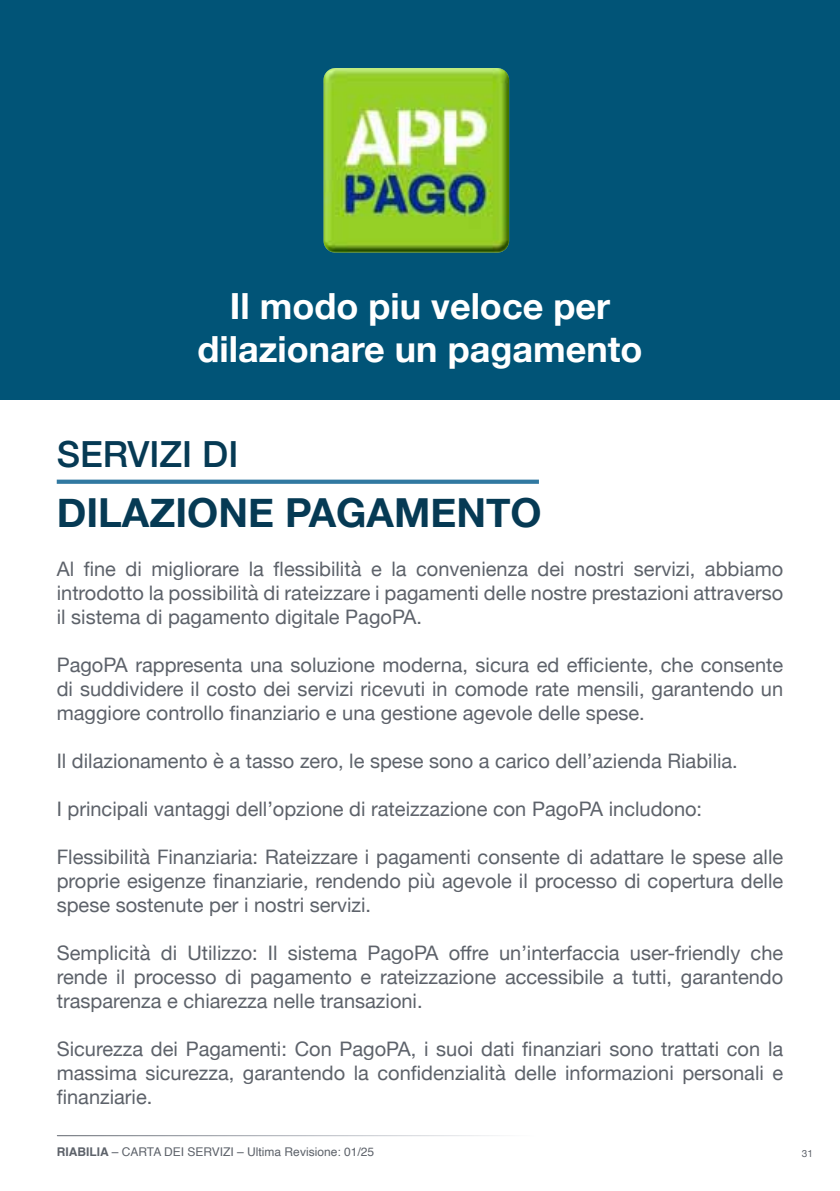
<style>
.page{position:relative;width:840px;height:1191px;background:#fff}
.page>*{position:absolute;margin:0;border:0;box-sizing:border-box;transform-origin:0 0}
.t1{font:700 40px "Helvetica Neue";color:#063a54}
.t2{font:700 36px/43.2px "Helvetica Neue";color:#fff;text-align:center}
.t3{font:500 36px "Helvetica Neue";color:#063a54}
.t4{font:20px/24px "Helvetica Neue";color:#5d626a;text-align:justify}
.t5{font:12px "Helvetica";color:#5d626a}
.t6{font:10px "Helvetica Neue";color:#5d626a}
.s1{font-weight:700}
</style>
<div class="page">
<div style="left:0;top:0;width:839px;height:399px;background:#015477"></div>
<svg style="left:57px;top:479px;width:481px;height:5px;background:#508daf"></svg>
<img style="left:323px;top:68px;width:186px;height:185px">
<h2 class="t2" style="left:197px;top:285px;width:446px">Il modo piu veloce per dilazionare un pagamento</h2>
<h2 class="t3" style="left:57px;top:425px;width:183px">SERVIZI DI</h2>
<h1 class="t1" style="left:57px;top:481px;width:486px">DILAZIONE PAGAMENTO</h1>
<p class="t4" style="left:57px;top:558px;width:727px">Al fine di migliorare la flessibilità e la convenienza dei nostri servizi, abbiamo introdotto la possibilità di rateizzare i pagamenti delle nostre prestazioni attraverso il sistema di pagamento digitale PagoPA.</p>
<p class="t4" style="left:57px;top:654px;width:727px">PagoPA rappresenta una soluzione moderna, sicura ed efficiente, che consente di suddividere il costo dei servizi ricevuti in comode rate mensili, garantendo un maggiore controllo finanziario e una gestione agevole delle spese.</p>
<p class="t4" style="left:57px;top:750px;width:682px">Il dilazionamento è a tasso zero, le spese sono a carico dell’azienda Riabilia.</p>
<p class="t4" style="left:57px;top:798px;width:646px">I principali vantaggi dell’opzione di rateizzazione con PagoPA includono:</p>
<p class="t4" style="left:57px;top:846px;width:727px">Flessibilità Finanziaria: Rateizzare i pagamenti consente di adattare le spese alle proprie esigenze finanziarie, rendendo più agevole il processo di copertura delle spese sostenute per i nostri servizi.</p>
<p class="t4" style="left:57px;top:942px;width:727px">Semplicità di Utilizzo: Il sistema PagoPA offre un’interfaccia user-friendly che rende il processo di pagamento e rateizzazione accessibile a tutti, garantendo trasparenza e chiarezza nelle transazioni.</p>
<p class="t4" style="left:57px;top:1038px;width:727px">Sicurezza dei Pagamenti: Con PagoPA, i suoi dati finanziari sono trattati con la massima sicurezza, garantendo la confidenzialità delle informazioni personali e finanziarie.</p>
<p class="t5" style="left:57px;top:1142px;width:319px"><span class="s1">RIABILIA</span> – CARTA DEI SERVIZI – Ultima Revisione: 01/25</p>
<p class="t6" style="left:801px;top:1145px;width:13px">31</p>
</div>
